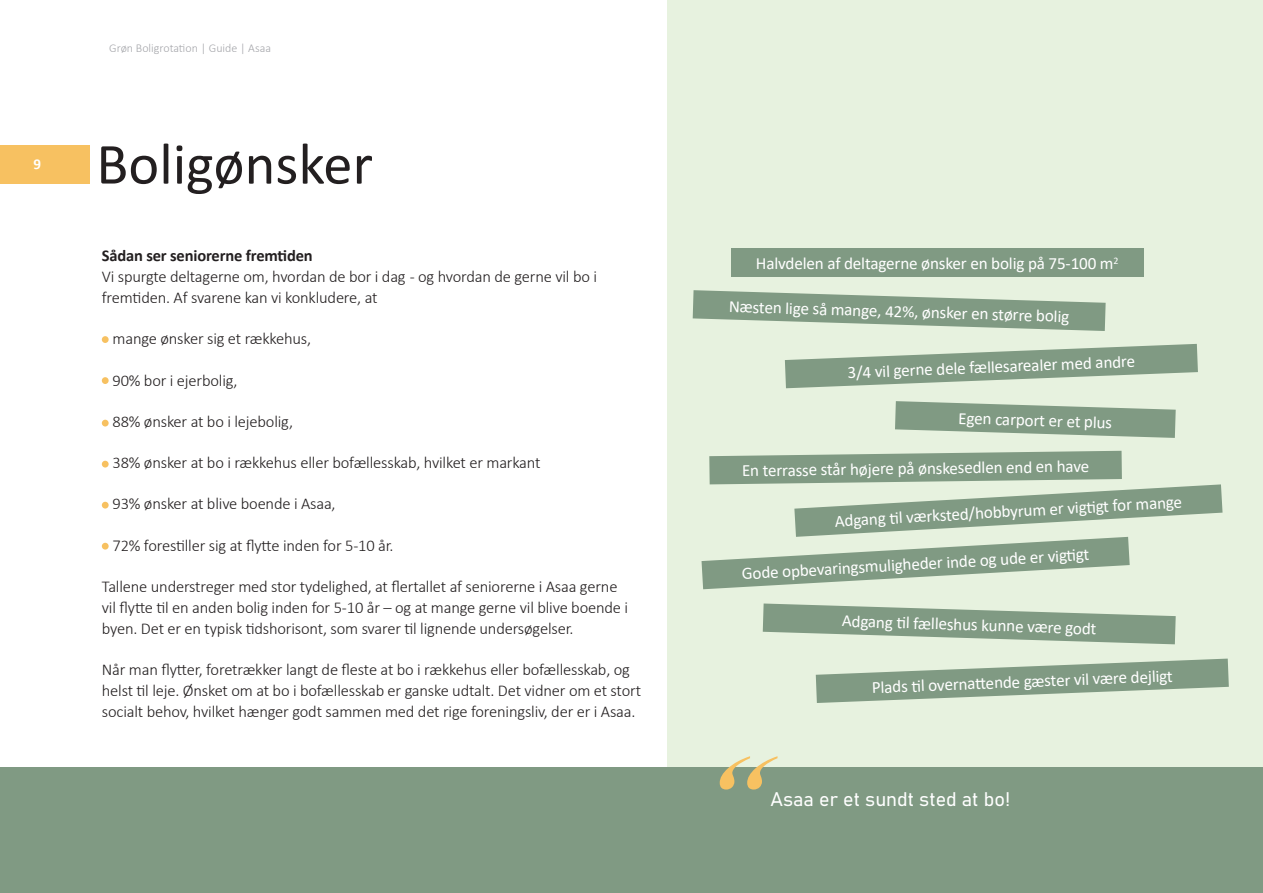
<style>
.page{position:relative;width:1263px;height:893px;background:#fff}
.page>*{position:absolute;margin:0;border:0;box-sizing:border-box;transform-origin:0 0}
.t1{font:130.2px "Commercial Script BT";color:#f7c161}
.t2{font:58.8px "Calibri";color:#231f20}
.t3{font:19.5px "Bahnschrift";color:#fff}
.Body_Text{font:17.1px "Calibri";letter-spacing:-.01em;color:#fff}
.Body_Text-2{font:300 16.5px/21px "Calibri";letter-spacing:-.01em;color:#231f20}
.t4{font:700 15px "Calibri";color:#fff}
.Body_Text-3{font:300 12px "Calibri";color:#a5a6aa}
.s1{font-weight:700}
</style>
<div class="page">
<div style="left:667px;top:0;width:596px;height:767px;background:#e7f2df"></div>
<div style="left:0;top:145px;width:89px;height:38px;background:#f7c161"></div>
<div style="left:731px;top:249px;width:412px;height:28px;background:#809a83"></div>
<svg style="left:785px;top:344px;width:413px;height:44px"></svg>
<svg style="left:701px;top:451px;width:521px;height:138px"></svg>
<svg style="left:895px;top:401px;width:281px;height:37px"></svg>
<svg style="left:763px;top:603px;width:413px;height:41px"></svg>
<svg style="left:816px;top:659px;width:413px;height:44px"></svg>
<div style="left:102px;top:377px;width:7px;height:7px;background:#f7c161;border-radius:50%"></div>
<div style="left:102px;top:420px;width:7px;height:6px;background:#f7c161;border-radius:50%"></div>
<div style="left:102px;top:461px;width:7px;height:6px;background:#f7c161;border-radius:50%"></div>
<div style="left:102px;top:502px;width:7px;height:7px;background:#f7c161;border-radius:50%"></div>
<div style="left:102px;top:543px;width:7px;height:7px;background:#f7c161;border-radius:50%"></div>
<div style="left:102px;top:336px;width:7px;height:7px;background:#f7c161;border-radius:50%"></div>
<svg style="left:693px;top:290px;width:413px;height:41px"></svg>
<div style="left:0;top:767px;width:1263px;height:126px;background:#809a83"></div>
<p class="t4" style="left:34px;top:154px;width:9px">9</p>
<p class="Body_Text-3" style="left:109px;top:41px;width:163px">Grøn Boligrotation | Guide | Asaa</p>
<p class="t2" style="left:96px;top:123px;width:278px">Boligønsker</p>
<p class="Body_Text-2" style="left:102px;top:245px;width:497px"><span class="s1">Sådan ser seniorerne fremtiden<br></span>Vi spurgte deltagerne om, hvordan de bor i dag - og hvordan de gerne vil bo i fremtiden. Af svarene kan vi konkludere, at</p>
<p class="Body_Text-2" style="left:113px;top:328px;width:200px">mange ønsker sig et rækkehus,</p>
<p class="Body_Text-2" style="left:113px;top:369px;width:127px">90% bor i ejerbolig,</p>
<p class="Body_Text-2" style="left:113px;top:411px;width:182px">88% ønsker at bo i lejebolig,</p>
<p class="Body_Text-2" style="left:113px;top:452px;width:429px">38% ønsker at bo i rækkehus eller bofællesskab, hvilket er markant</p>
<p class="Body_Text-2" style="left:113px;top:493px;width:225px">93% ønsker at blive boende i Asaa,</p>
<p class="Body_Text-2" style="left:113px;top:534px;width:283px">72% forestiller sig at flytte inden for 5-10 år.</p>
<p class="Body_Text-2" style="left:102px;top:576px;width:528px">Tallene understreger med stor tydelighed, at flertallet af seniorerne i Asaa gerne vil flytte til en anden bolig inden for 5-10 år – og at mange gerne vil blive boende i byen. Det er en typisk tidshorisont, som svarer til lignende undersøgelser.</p>
<p class="Body_Text-2" style="left:102px;top:659px;width:541px">Når man flytter, foretrækker langt de fleste at bo i rækkehus eller bofællesskab, og helst til leje. Ønsket om at bo i bofællesskab er ganske udtalt. Det vidner om et stort socialt behov, hvilket hænger godt sammen med det rige foreningsliv, der er i Asaa.</p>
<p class="Body_Text" style="left:756px;top:252px;width:364px">Halvdelen af deltagerne ønsker en bolig på 75-100 m<sup>2</sup></p>
<p class="Body_Text" style="left:729px;top:293px;width:342px;rotate:2deg">Næsten lige så mange, 42%, ønsker en større bolig</p>
<p class="Body_Text" style="left:847px;top:360px;width:289px;rotate:-2deg">3/4 vil gerne dele fællesarealer med andre</p>
<p class="Body_Text" style="left:959px;top:406px;width:155px;rotate:2deg">Egen carport er et plus</p>
<p class="Body_Text" style="left:742px;top:459px;width:349px;rotate:-1deg">En terrasse står højere på ønskesedlen end en have</p>
<p class="Body_Text" style="left:834px;top:509px;width:349px;rotate:-3deg">Adgang ti l værksted/hobbyrum er vigti gt for mange</p>
<p class="Body_Text" style="left:741px;top:561px;width:349px;rotate:-3deg">Gode opbevaringsmuligheder inde og ude er vigti gt</p>
<p class="Body_Text" style="left:842px;top:608px;width:256px;rotate:2deg">Adgang ti l fælleshus kunne være godt</p>
<p class="Body_Text" style="left:871px;top:675px;width:302px;rotate:-2deg">Plads ti l overnatt ende gæster vil være dejligt</p>
<p class="t1" style="left:685px;top:727px;width:65px">“</p>
<p class="t3" style="left:770px;top:785px;width:241px">Asaa er et sundt sted at bo!</p>
</div>
